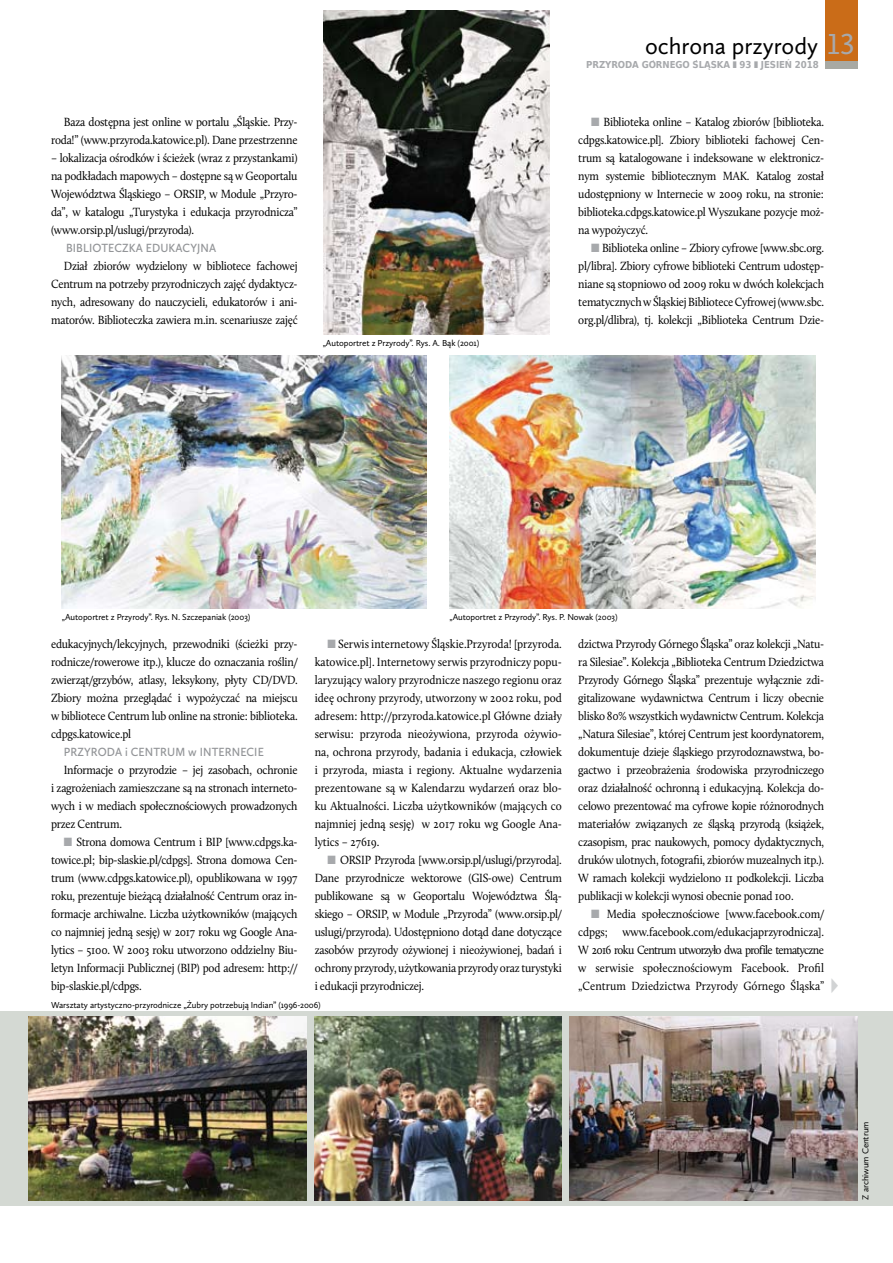
<style>
.page{position:relative;width:893px;height:1263px;background:#fff}
.page>*{position:absolute;margin:0;border:0;box-sizing:border-box;transform-origin:0 0}
.t1{font:24px "Calluna Sans";color:#000}
.t2{font:12.3px/18px "Calluna";letter-spacing:-.02em;color:#000;text-align:justify;scale:.92 1}
.t3{font:600 12.3px "Calluna Sans";letter-spacing:.01em;color:#939598;scale:.92 1}
.t4{font:700 9.6px "DejaVu Sans Condensed";letter-spacing:-.01em;color:#a7a9ac}
.t5{font:9px "Calluna Sans";letter-spacing:-.01em;color:#000;scale:.92 1}
.t6{font:9px "Calluna Sans";letter-spacing:-.01em;color:#000}
.s1{font-size:30px;color:#a7a9ac}
.s2{color:#a7a9ac}
.s3{color:#d1d3d4}
</style>
<div class="page">
<div style="left:1px;top:1011px;width:892px;height:194px;background:#d4d9d3"></div>
<div style="left:825px;top:61px;width:32px;height:7px;background:#a8a9a3"></div>
<div style="left:825px;top:0;width:32px;height:61px;background:#ca6c18"></div>
<img style="left:29px;top:1017px;width:278px;height:183px">
<img style="left:569px;top:1017px;width:288px;height:183px">
<img style="left:315px;top:1017px;width:246px;height:183px">
<img style="left:324px;top:11px;width:225px;height:324px">
<img style="left:62px;top:355px;width:364px;height:253px">
<img style="left:450px;top:355px;width:366px;height:253px">
<p class="t2" style="left:51px;top:113px;width:270px;text-align:right">Baza dostępna jest online w portalu „Śląskie. Przy&shy;roda!” (www.przyroda.katowice.pl). Dane przestrzenne</p>
<p class="t2" style="left:51px;top:149px;width:270px">– lokalizacja ośrodków i ścieżek (wraz z przystankami) na podkładach mapowych – dostępne są w Geoportalu Województwa Śląskiego – ORSIP, w Module „Przyro&shy;da”, w katalogu „Turystyka i edukacja przyrodnicza” (www.orsip.pl/uslugi/przyroda).</p>
<p class="t3" style="left:66px;top:240px;width:165px">BIBLIOTECZKA EDUKACYJNA</p>
<p class="t2" style="left:51px;top:257px;width:270px;text-indent:13px">Dział zbiorów wydzielony w bibliotece fachowej Centrum na potrzeby przyrodniczych zajęć dydaktycz&shy;nych, adresowany do nauczycieli, edukatorów i ani&shy;matorów. Biblioteczka zawiera m.in. scenariusze zajęć</p>
<p class="t5" style="left:323px;top:337px;width:172px">„Autoportret z Przyrody”. Rys. A. Bąk (2001)</p>
<h1 class="t1" style="left:645px;top:31px;width:211px">ochrona przyrody <span class="s1">13</span></h1>
<p class="t4" style="left:586px;top:57px;width:234px">PRZYRODA GORNEGO SLĄSKA 93 JESIEŃ 2018</p>
<p class="t2" style="left:578px;top:113px;width:269px;text-indent:13px"><span class="s2">■</span> Biblioteka online – Katalog zbiorów [biblioteka. cdpgs.katowice.pl]. Zbiory biblioteki fachowej Cen&shy;trum są katalogowane i indeksowane w elektronicz&shy;nym systemie bibliotecznym MAK. Katalog został udostępniony w Internecie w 2009 roku, na stronie: biblioteka.cdpgs.katowice.pl Wyszukane pozycje moż&shy;na wypożyczyć.</p>
<p class="t2" style="left:578px;top:239px;width:269px;text-indent:13px"><span class="s2">■</span> Biblioteka online – Zbiory cyfrowe [www.sbc.org. pl/libra]. Zbiory cyfrowe biblioteki Centrum udostęp&shy;niane są stopniowo od 2009 roku w dwóch kolekcjach tematycznych w Śląskiej Bibliotece Cyfrowej (www.sbc. org.pl/dlibra), tj. kolekcji „Biblioteka Centrum Dzie-</p>
<p class="t5" style="left:62px;top:611px;width:206px">„Autoportret z Przyrody”. Rys. N. Szczepaniak (2003)</p>
<p class="t5" style="left:449px;top:611px;width:184px">„Autoportret z Przyrody”. Rys. P. Nowak (2003)</p>
<p class="t2" style="left:51px;top:635px;width:270px">edukacyjnych/lekcyjnych, przewodniki (ścieżki przy&shy;rodnicze/rowerowe itp.), klucze do oznaczania roślin/ zwierząt/grzybów, atlasy, leksykony, płyty CD/DVD.<br>Zbiory można przeglądać i wypożyczać na miejscu w bibliotece Centrum lub online na stronie: biblioteka. cdpgs.katowice.pl</p>
<p class="t3" style="left:64px;top:744px;width:219px">PRZYRODA i CENTRUM w INTERNECIE</p>
<p class="t2" style="left:51px;top:761px;width:270px;text-indent:13px">Informacje o przyrodzie – jej zasobach, ochronie i zagrożeniach zamieszczane są na stronach interneto&shy;wych i w mediach społecznościowych prowadzonych przez Centrum.</p>
<p class="t2" style="left:51px;top:833px;width:270px;text-indent:13px"><span class="s2">■</span> Strona domowa Centrum i BIP [www.cdpgs.ka&shy;towice.pl; bip-slaskie.pl/cdpgs]. Strona domowa Cen&shy;trum (www.cdpgs.katowice.pl), opublikowana w 1997 roku, prezentuje bieżącą działalność Centrum oraz in&shy;formacje archiwalne. Liczba użytkowników (mających co najmniej jedną sesję) w 2017 roku wg Google Ana&shy;lytics – 5100. W 2003 roku utworzono oddzielny Biu&shy;letyn Informacji Publicznej (BIP) pod adresem: http:// bip-slaskie.pl/cdpgs.</p>
<p class="t2" style="left:315px;top:635px;width:270px;text-indent:13px"><span class="s2">■</span> Serwis internetowy Śląskie.Przyroda! [przyroda. katowice.pl]. Internetowy serwis przyrodniczy popu&shy;laryzujący walory przyrodnicze naszego regionu oraz ideę ochrony przyrody, utworzony w 2002 roku, pod adresem: http://przyroda.katowice.pl Główne działy serwisu: przyroda nieożywiona, przyroda ożywio&shy;na, ochrona przyrody, badania i edukacja, człowiek i przyroda, miasta i regiony. Aktualne wydarzenia prezentowane są w Kalendarzu wydarzeń oraz blo&shy;ku Aktualności. Liczba użytkowników (mających co najmniej jedną sesję) w 2017 roku wg Google Ana&shy;lytics – 27619.</p>
<p class="t2" style="left:315px;top:851px;width:270px;text-indent:13px"><span class="s2">■</span> ORSIP Przyroda [www.orsip.pl/uslugi/przyroda].<br>Dane przyrodnicze wektorowe (GIS-owe) Centrum publikowane są w Geoportalu Województwa Ślą&shy;skiego – ORSIP, w Module „Przyroda” (www.orsip.pl/ uslugi/przyroda). Udostępniono dotąd dane dotyczące zasobów przyrody ożywionej i nieożywionej, badań i ochrony przyrody, użytkowania przyrody oraz turystyki i edukacji przyrodniczej.</p>
<p class="t6" style="left:51px;top:999px;width:271px">Warsztaty artystyczno-przyrodnicze „Żubry potrzebują Indian” (1996-2006)</p>
<p class="t2" style="left:578px;top:635px;width:269px">dzictwa Przyrody Górnego Śląska” oraz kolekcji „Natu&shy;ra Silesiae”. Kolekcja „Biblioteka Centrum Dziedzictwa Przyrody Górnego Śląska” prezentuje wyłącznie zdi&shy;gitalizowane wydawnictwa Centrum i liczy obecnie blisko 80% wszystkich wydawnictw Centrum. Kolekcja „Natura Silesiae”, której Centrum jest koordynatorem, dokumentuje dzieje śląskiego przyrodoznawstwa, bo&shy;gactwo i przeobrażenia środowiska przyrodniczego oraz działalność ochronną i edukacyjną. Kolekcja do&shy;celowo prezentować ma cyfrowe kopie różnorodnych materiałów związanych ze śląską przyrodą (książek, czasopism, prac naukowych, pomocy dydaktycznych, druków ulotnych, fotografii, zbiorów muzealnych itp.).<br>W ramach kolekcji wydzielono 11 podkolekcji. Liczba publikacji w kolekcji wynosi obecnie ponad 100.</p>
<p class="t2" style="left:578px;top:905px;width:284px;text-align:left;text-indent:13px"><span class="s2">■</span> Media społecznościowe [www.facebook.com/ cdpgs; www.facebook.com/edukacjaprzyrodnicza].<br>W 2016 roku Centrum utworzyło dwa profile tematyczne<br>w serwisie społecznościowym Facebook. Profil „Centrum Dziedzictwa Przyrody Górnego Śląska” <span class="s3">◆</span></p>
<p class="t6" style="left:860px;top:1199px;width:79px;rotate:-90deg">Z archiwum Centrum</p>
</div>
